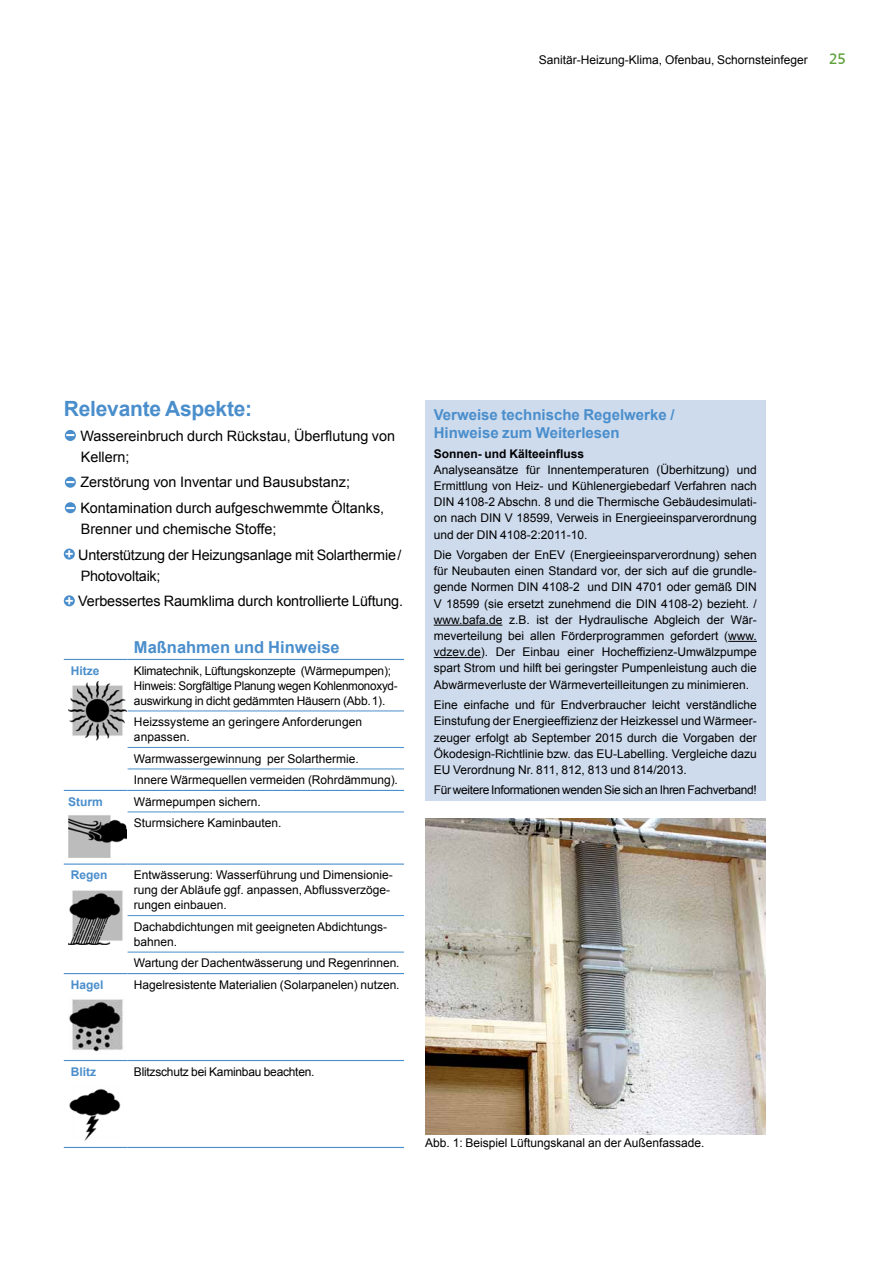
<style>
.page{position:relative;width:893px;height:1263px;background:#fff}
.page>*{position:absolute;margin:0;border:0;box-sizing:border-box;transform-origin:0 0}
.t1{font:700 21px "Arial";letter-spacing:-.01em;color:#4a8ecc}
.t2{font:700 16.5px "Arial";color:#4a8ecc}
.t3{font:700 15px/18px "Arial";color:#4a8ecc}
.t4{font:15px "Frutiger CE";color:#5ca038}
.t5{font:14.4px/21.3px "Arial";color:#000}
.t6{font:12px/16.2px "Arial";color:#000}
.t7{font:12px/15px "Arial";letter-spacing:-.02em;color:#000}
.t8{font:12px "Arial";letter-spacing:-.03em;color:#000}
.t9{font:700 12px "Arial";color:#4a8ecc}
.t10{font:700 12px "Arial";color:#000}
.s1{font-weight:700;color:#fff}
</style>
<div class="page">
<div style="left:425px;top:401px;width:340px;height:400px;background:#cedbed"></div>
<div style="left:65px;top:430px;width:11px;height:11px;background:#4a8ecc;border-radius:50%"></div>
<div style="left:65px;top:477px;width:11px;height:11px;background:#4a8ecc;border-radius:50%"></div>
<div style="left:65px;top:502px;width:11px;height:11px;background:#4a8ecc;border-radius:50%"></div>
<div style="left:64px;top:548px;width:11px;height:12px;background:#4a8ecc;border-radius:50%"></div>
<div style="left:64px;top:595px;width:11px;height:11px;background:#4a8ecc;border-radius:50%"></div>
<hr style="left:434px;top:625px;width:68px;height:1px;background:#000">
<svg style="left:728px;top:641px;width:29px;height:1px"></svg>
<hr style="left:434px;top:657px;width:47px;height:1px;background:#000">
<hr style="left:128px;top:747px;width:276px;height:1px;background:#4a8ecc">
<hr style="left:128px;top:768px;width:276px;height:1px;background:#4a8ecc">
<hr style="left:128px;top:952px;width:276px;height:1px;background:#4a8ecc">
<hr style="left:64px;top:659px;width:64px;height:1px;background:#4a8ecc">
<hr style="left:128px;top:659px;width:276px;height:1px;background:#4a8ecc">
<hr style="left:128px;top:710px;width:276px;height:1px;background:#4a8ecc">
<hr style="left:64px;top:790px;width:64px;height:1px;background:#4a8ecc">
<hr style="left:128px;top:790px;width:276px;height:1px;background:#4a8ecc">
<hr style="left:128px;top:811px;width:276px;height:1px;background:#4a8ecc">
<hr style="left:64px;top:863px;width:64px;height:2px;background:#4a8ecc">
<hr style="left:128px;top:863px;width:276px;height:2px;background:#4a8ecc">
<hr style="left:128px;top:915px;width:276px;height:1px;background:#4a8ecc">
<hr style="left:64px;top:973px;width:64px;height:1px;background:#4a8ecc">
<hr style="left:128px;top:973px;width:276px;height:1px;background:#4a8ecc">
<hr style="left:64px;top:1060px;width:64px;height:1px;background:#4a8ecc">
<hr style="left:128px;top:1060px;width:276px;height:1px;background:#4a8ecc">
<hr style="left:64px;top:1147px;width:64px;height:1px;background:#4a8ecc">
<hr style="left:128px;top:1147px;width:276px;height:1px;background:#4a8ecc">
<img style="left:68px;top:681px;width:59px;height:59px">
<img style="left:68px;top:815px;width:59px;height:43px">
<img style="left:68px;top:890px;width:55px;height:55px">
<img style="left:69px;top:999px;width:54px;height:53px">
<img style="left:69px;top:1089px;width:52px;height:52px">
<img style="left:425px;top:818px;width:340px;height:316px">
<p class="t6" style="left:539px;top:52px;width:271px">Sanitär-Heizung-Klima, Ofenbau, Schornsteinfeger</p>
<p class="t4" style="left:829px;top:50px;width:18px">25</p>
<h1 class="t1" style="left:64px;top:395px;width:190px">Relevante Aspekte:</h1>
<p class="t5" style="left:81px;top:425px;width:316px;text-indent:-14px"><span class="s1">–</span> Wassereinbruch durch Rückstau, Überflutung von<br>Kellern;</p>
<p class="t5" style="left:66px;top:472px;width:285px"><span class="s1">–</span> Zerstörung von Inventar und Bausubstanz;</p>
<p class="t5" style="left:81px;top:497px;width:305px;text-indent:-14px"><span class="s1">–</span> Kontamination durch aufgeschwemmte Öltanks,<br>Brenner und chemische Stoffe;</p>
<p class="t5" style="left:81px;top:544px;width:322px;text-indent:-16px"><span class="s1">+</span> Unterstützung der Heizungsanlage mit Solarthermie/<br>Photovoltaik;</p>
<p class="t5" style="left:65px;top:591px;width:340px"><span class="s1">+</span> Verbessertes Raumklima durch kontrollierte Lüftung.</p>
<h2 class="t2" style="left:134px;top:636px;width:207px">Maßnahmen und Hinweise</h2>
<p class="t9" style="left:71px;top:662px;width:30px">Hitze</p>
<p class="t7" style="left:134px;top:663px;width:265px">Klimatechnik, Lüftungskonzepte (Wärmepumpen);<br>Hinweis: Sorgfältige Planung wegen Kohlenmonoxyd&shy;auswirkung in dicht gedämmten Häusern (Abb.1).</p>
<p class="t6" style="left:134px;top:714px;width:230px;line-height:15px">Heizssysteme an geringere Anforderungen anpassen.</p>
<p class="t6" style="left:134px;top:748px;width:265px;line-height:21.5px">Warmwassergewinnung per Solarthermie.<br>Innere Wärmequellen vermeiden (Rohrdämmung).</p>
<p class="t9" style="left:68px;top:793px;width:36px">Sturm</p>
<p class="t6" style="left:134px;top:791px;width:149px;line-height:21.5px">Wärmepumpen sichern.<br>Sturmsichere Kaminbauten.</p>
<p class="t9" style="left:71px;top:867px;width:38px">Regen</p>
<p class="t6" style="left:134px;top:868px;width:260px;line-height:15px">Entwässerung: Wasserführung und Dimensionie&shy;rung der Abläufe ggf. anpassen, Abflussverzöge&shy;rungen einbauen.</p>
<p class="t6" style="left:134px;top:919px;width:255px;line-height:15px">Dachabdichtungen mit geeigneten Abdichtungs&shy;bahnen.</p>
<p class="t6" style="left:134px;top:955px;width:267px">Wartung der Dachentwässerung und Regenrinnen.</p>
<p class="t9" style="left:71px;top:976px;width:34px">Hagel</p>
<p class="t6" style="left:134px;top:976px;width:267px">Hagelresistente Materialien (Solarpanelen) nutzen.</p>
<p class="t3" style="left:434px;top:407px;width:242px">Verweise technische Regelwerke /<br>Hinweise zum Weiterlesen</p>
<p class="t10" style="left:434px;top:445px;width:152px">Sonnen- und Kälteeinfluss</p>
<p class="t6" style="left:434px;top:462px;width:325px;text-align:justify">Analyseansätze für Innentemperaturen (Überhitzung) und Ermittlung von Heiz- und Kühlenergiebedarf Verfahren nach DIN 4108-2 Abschn. 8 und die Thermische Gebäudesimulati&shy;on nach DIN V 18599, Verweis in Energieeinsparverordnung und der DIN 4108-2:2011-10.</p>
<p class="t6" style="left:434px;top:547px;width:325px;text-align:justify">Die Vorgaben der EnEV (Energieeinsparverordnung) sehen für Neubauten einen Standard vor, der sich auf die grundle&shy;gende Normen DIN 4108-2 und DIN 4701 oder gemäß DIN V 18599 (sie ersetzt zunehmend die DIN 4108-2) bezieht. / www.bafa.de z.B. ist der Hydraulische Abgleich der Wär&shy;meverteilung bei allen Förderprogrammen gefordert (www. vdzev.de). Der Einbau einer Hocheffizienz-Umwälzpumpe spart Strom und hilft bei geringster Pumpenleistung auch die Abwärmeverluste der Wärmeverteilleitungen zu minimieren.</p>
<p class="t6" style="left:434px;top:697px;width:325px;text-align:justify">Eine einfache und für Endverbraucher leicht verständliche Einstufung der Energieeffizienz der Heizkessel und Wärmeer&shy;zeuger erfolgt ab September 2015 durch die Vorgaben der Ökodesign-Richtlinie bzw. das EU-Labelling. Vergleiche dazu EU Verordnung Nr. 811, 812, 813 und 814/2013.</p>
<p class="t8" style="left:434px;top:782px;width:325px">Für weitere Informationen wenden Sie sich an Ihren Fachverband!</p>
<p class="t9" style="left:71px;top:1063px;width:27px">Blitz</p>
<p class="t7" style="left:134px;top:1064px;width:182px">Blitzschutz bei Kaminbau beachten.</p>
<p class="t6" style="left:425px;top:1135px;width:281px">Abb. 1: Beispiel Lüftungskanal an der Außenfassade.</p>
</div>
